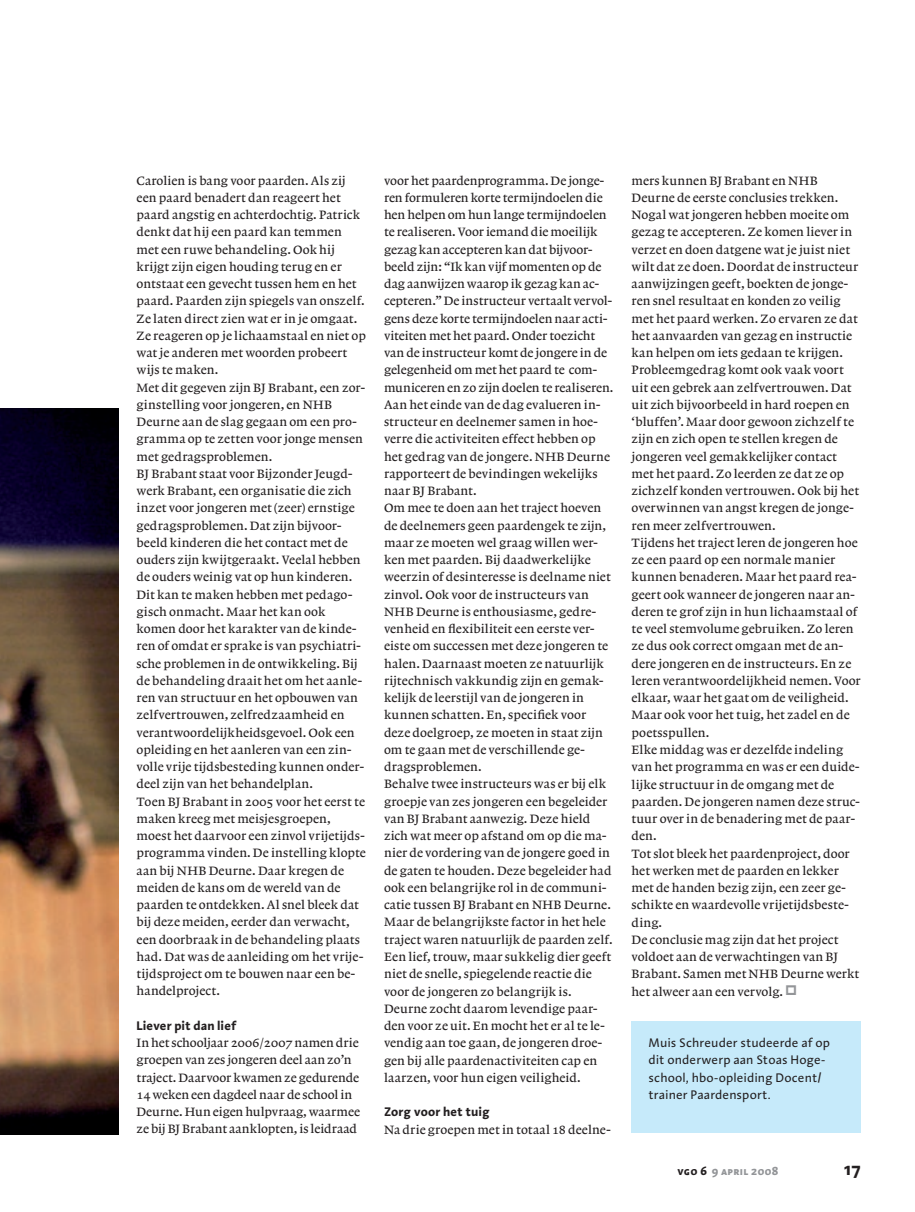
<style>
.page{position:relative;width:915px;height:1212px;background:#fff}
.page>*{position:absolute;margin:0;border:0;box-sizing:border-box;transform-origin:0 0}
.t1{font:700 18px "Linotype Aroma";color:#231f20}
.t2{font:500 12.75px/17.2px "Lexicon No 1 Roman A";letter-spacing:.005em;color:#231f20}
.t3{font:12.75px/17.2px "Linotype Aroma";letter-spacing:.005em;color:#231f20}
.t4{font:700 12.75px "Linotype Aroma";letter-spacing:.005em;color:#231f20}
.t5{font:700 12px "Linotype Aroma SC";letter-spacing:.025em;color:#939598}
.s1{color:#231f20}
</style>
<div class="page">
<div style="left:631px;top:1021px;width:229px;height:112px;background:#c6eafa"></div>
<img style="left:0;top:409px;width:118px;height:725px">
<p class="t2" style="left:136px;top:172px;width:231px">Carolien is bang voor paarden. Als zij een paard benadert dan reageert het paard angstig en achterdochtig. Patrick denkt dat hij een paard kan temmen met een ruwe behandeling. Ook hij krijgt zijn eigen houding terug en er ontstaat een gevecht tussen hem en het paard. Paarden zijn spiegels van onszelf.<br>Ze laten direct zien wat er in je omgaat.<br>Ze reageren op je lichaamstaal en niet op wat je anderen met woorden probeert wijs te maken.<br>Met dit gegeven zijn BJ Brabant, een zor&shy;ginstelling voor jongeren, en NHB Deurne aan de slag gegaan om een pro&shy;gramma op te zetten voor jonge mensen met gedragsproblemen.<br>BJ Brabant staat voor Bijzonder Jeugd&shy;werk Brabant, een organisatie die zich inzet voor jongeren met (zeer) ernstige gedragsproblemen. Dat zijn bijvoor&shy;beeld kinderen die het contact met de ouders zijn kwijtgeraakt. Veelal hebben de ouders weinig vat op hun kinderen.<br>Dit kan te maken hebben met pedago&shy;gisch onmacht. Maar het kan ook komen door het karakter van de kinde&shy;ren of omdat er sprake is van psychiatri&shy;sche problemen in de ontwikkeling. Bij de behandeling draait het om het aanle&shy;ren van structuur en het opbouwen van zelfvertrouwen, zelfredzaamheid en verantwoordelijkheidsgevoel. Ook een opleiding en het aanleren van een zin&shy;volle vrije tijdsbesteding kunnen onder&shy;deel zijn van het behandelplan.<br>Toen BJ Brabant in 2005 voor het eerst te maken kreeg met meisjesgroepen, moest het daarvoor een zinvol vrijetijds&shy;programma vinden. De instelling klopte aan bij NHB Deurne. Daar kregen de meiden de kans om de wereld van de paarden te ontdekken. Al snel bleek dat bij deze meiden, eerder dan verwacht, een doorbraak in de behandeling plaats had. Dat was de aanleiding om het vrije&shy;tijdsproject om te bouwen naar een be&shy;handelproject.</p>
<p class="t4" style="left:136px;top:1017px;width:101px">Liever pit dan lief</p>
<p class="t2" style="left:136px;top:1034px;width:225px">In het schooljaar 2006/2007 namen drie groepen van zes jongeren deel aan zo’n traject. Daarvoor kwamen ze gedurende 14 weken een dagdeel naar de school in Deurne. Hun eigen hulpvraag, waarmee ze bij BJ Brabant aanklopten, is leidraad</p>
<p class="t2" style="left:384px;top:172px;width:231px">voor het paardenprogramma. De jonge&shy;ren formuleren korte termijndoelen die hen helpen om hun lange termijndoelen te realiseren. Voor iemand die moeilijk gezag kan accepteren kan dat bijvoor&shy;beeld zijn: “Ik kan vijf momenten op de dag aanwijzen waarop ik gezag kan ac&shy;cepteren.” De instructeur vertaalt vervol&shy;gens deze korte termijndoelen naar acti&shy;viteiten met het paard. Onder toezicht van de instructeur komt de jongere in de gelegenheid om met het paard te com&shy;municeren en zo zijn doelen te realiseren.<br>Aan het einde van de dag evalueren in&shy;structeur en deelnemer samen in hoe&shy;verre die activiteiten effect hebben op het gedrag van de jongere. NHB Deurne rapporteert de bevindingen wekelijks naar BJ Brabant.<br>Om mee te doen aan het traject hoeven de deelnemers geen paardengek te zijn, maar ze moeten wel graag willen wer&shy;ken met paarden. Bij daadwerkelijke weerzin of desinteresse is deelname niet zinvol. Ook voor de instructeurs van NHB Deurne is enthousiasme, gedre&shy;venheid en flexibiliteit een eerste ver&shy;eiste om successen met deze jongeren te halen. Daarnaast moeten ze natuurlijk rijtechnisch vakkundig zijn en gemak&shy;kelijk de leerstijl van de jongeren in kunnen schatten. En, specifiek voor deze doelgroep, ze moeten in staat zijn om te gaan met de verschillende ge&shy;dragsproblemen.<br>Behalve twee instructeurs was er bij elk groepje van zes jongeren een begeleider van BJ Brabant aanwezig. Deze hield zich wat meer op afstand om op die ma&shy;nier de vordering van de jongere goed in de gaten te houden. Deze begeleider had ook een belangrijke rol in de communi&shy;catie tussen BJ Brabant en NHB Deurne.<br>Maar de belangrijkste factor in het hele traject waren natuurlijk de paarden zelf.<br>Een lief, trouw, maar sukkelig dier geeft niet de snelle, spiegelende reactie die voor de jongeren zo belangrijk is.<br>Deurne zocht daarom levendige paar&shy;den voor ze uit. En mocht het er al te le&shy;vendig aan toe gaan, de jongeren droe&shy;gen bij alle paardenactiviteiten cap en laarzen, voor hun eigen veiligheid.</p>
<p class="t4" style="left:384px;top:1103px;width:107px">Zorg voor het tuig</p>
<p class="t2" style="left:384px;top:1121px;width:228px">Na drie groepen met in totaal 18 deelne-</p>
<p class="t2" style="left:631px;top:172px;width:231px">mers kunnen BJ Brabant en NHB Deurne de eerste conclusies trekken.<br>Nogal wat jongeren hebben moeite om gezag te accepteren. Ze komen liever in verzet en doen datgene wat je juist niet wilt dat ze doen. Doordat de instructeur aanwijzingen geeft, boekten de jonge&shy;ren snel resultaat en konden zo veilig met het paard werken. Zo ervaren ze dat het aanvaarden van gezag en instructie kan helpen om iets gedaan te krijgen.<br>Probleemgedrag komt ook vaak voort uit een gebrek aan zelfvertrouwen. Dat uit zich bijvoorbeeld in hard roepen en ‘bluffen’. Maar door gewoon zichzelf te zijn en zich open te stellen kregen de jongeren veel gemakkelijker contact met het paard. Zo leerden ze dat ze op zichzelf konden vertrouwen. Ook bij het overwinnen van angst kregen de jonge&shy;ren meer zelfvertrouwen.<br>Tijdens het traject leren de jongeren hoe ze een paard op een normale manier kunnen benaderen. Maar het paard rea&shy;geert ook wanneer de jongeren naar an&shy;deren te grof zijn in hun lichaamstaal of te veel stemvolume gebruiken. Zo leren ze dus ook correct omgaan met de an&shy;dere jongeren en de instructeurs. En ze leren verantwoordelijkheid nemen. Voor elkaar, waar het gaat om de veiligheid.<br>Maar ook voor het tuig, het zadel en de poetsspullen.<br>Elke middag was er dezelfde indeling van het programma en was er een duide&shy;lijke structuur in de omgang met de paarden. De jongeren namen deze struc&shy;tuur over in de benadering met de paar&shy;den.<br>Tot slot bleek het paardenproject, door het werken met de paarden en lekker met de handen bezig zijn, een zeer ge&shy;schikte en waardevolle vrijetijdsbeste&shy;ding.<br>De conclusie mag zijn dat het project voldoet aan de verwachtingen van BJ Brabant. Samen met NHB Deurne werkt het alweer aan een vervolg.</p>
<p class="t3" style="left:648px;top:1034px;width:183px">Muis Schreuder studeerde af op dit onderwerp aan Stoas Hoge&shy;school, hbo-opleiding Docent/ trainer Paardensport.</p>
<p class="t5" style="left:677px;top:1163px;width:102px"><span class="s1">vgo 6</span> 9 april 2008</p>
<h1 class="t1" style="left:842px;top:1156px;width:20px">17</h1>
</div>
